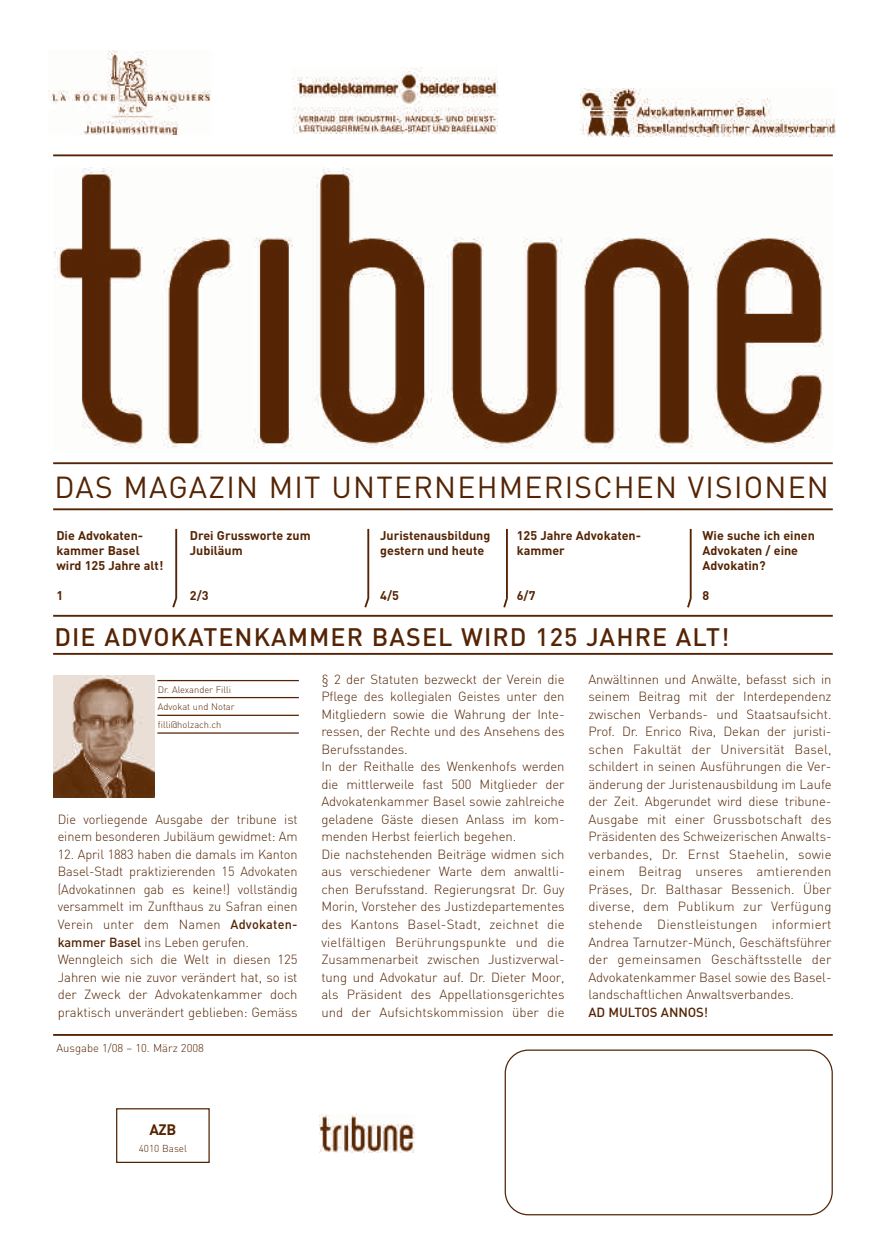
<style>
.page{position:relative;width:886px;height:1241px;background:#fff}
.page>*{position:absolute;margin:0;border:0;box-sizing:border-box;transform-origin:0 0}
.t1{font:30px "DIN";letter-spacing:.04em;color:#542404}
.t2{font:500 25px "DIN";letter-spacing:.04em;color:#542404}
.t3{font:700 15px "DIN";color:#542404}
.t4{font:300 13.12px/17.5px "DIN";letter-spacing:-.005em;color:#542404}
.t5{font:500 13.12px "DIN";letter-spacing:-.005em;color:#542404}
.t6{font:700 12.5px/15px "DIN";color:#542404}
.t7{font:300 11.25px "DIN";color:#542404}
.t8{font:300 10px "DIN";color:#542404}
.t9{font:300 9.38px/17.5px "DIN";color:#542404}
.s1{font-weight:500}
</style>
<div class="page">
<svg style="left:505px;top:1049px;width:328px;height:166px"></svg>
<hr style="left:53px;top:154px;width:780px;height:2px;background:#542404">
<hr style="left:53px;top:462px;width:780px;height:2px;background:#542404">
<hr style="left:53px;top:508px;width:780px;height:2px;background:#542404">
<hr style="left:53px;top:614px;width:780px;height:2px;background:#542404">
<hr style="left:53px;top:652px;width:780px;height:2px;background:#542404">
<hr style="left:53px;top:1033px;width:780px;height:2px;background:#542404">
<img style="left:53px;top:167px;width:771px;height:282px">
<div style="left:116px;top:1107px;width:94px;height:55px;border:1px solid #542404"></div>
<img style="left:320px;top:1114px;width:94px;height:37px">
<div style="left:637px;top:1126px;width:112px;height:50px;background:#fff"></div>
<img style="left:581px;top:88px;width:254px;height:48px">
<img style="left:293px;top:68px;width:205px;height:65px">
<img style="left:48px;top:50px;width:163px;height:84px">
<hr style="left:175px;top:529px;width:2px;height:69px;background:#542404">
<svg style="left:172px;top:596px;width:6px;height:12px"></svg>
<hr style="left:506px;top:529px;width:2px;height:69px;background:#542404">
<svg style="left:503px;top:596px;width:5px;height:12px"></svg>
<hr style="left:367px;top:529px;width:2px;height:69px;background:#542404">
<svg style="left:364px;top:596px;width:6px;height:12px"></svg>
<hr style="left:690px;top:529px;width:2px;height:69px;background:#542404">
<svg style="left:687px;top:596px;width:5px;height:12px"></svg>
<img style="left:53px;top:675px;width:101px;height:122px">
<hr style="left:157px;top:680px;width:142px;height:1px;background:#542404">
<hr style="left:157px;top:696px;width:142px;height:2px;background:#542404">
<hr style="left:157px;top:714px;width:142px;height:1px;background:#542404">
<hr style="left:157px;top:732px;width:142px;height:1px;background:#542404">
<h1 class="t1" style="left:54px;top:476px;width:776px">DAS MAGAZIN MIT UNTERNEHMERISCHEN VISIONEN</h1>
<p class="t6" style="left:56px;top:529px;width:108px">Die Advokaten&shy;kammer Basel wird 125 Jahre alt!</p>
<p class="t6" style="left:56px;top:589px;width:8px">1</p>
<p class="t6" style="left:190px;top:529px;width:122px">Drei Grussworte zum<br>Jubiläum</p>
<p class="t6" style="left:190px;top:589px;width:20px">2/3</p>
<p class="t6" style="left:380px;top:529px;width:112px">Juristenausbildung gestern und heute</p>
<p class="t6" style="left:380px;top:589px;width:20px">4/5</p>
<p class="t6" style="left:517px;top:529px;width:126px">125 Jahre Advokaten&shy;kammer</p>
<p class="t6" style="left:517px;top:589px;width:20px">6/7</p>
<p class="t6" style="left:702px;top:529px;width:114px">Wie suche ich einen<br>Advokaten / eine<br>Advokatin?</p>
<p class="t6" style="left:702px;top:589px;width:8px">8</p>
<h2 class="t2" style="left:54px;top:627px;width:676px">DIE ADVOKATENKAMMER BASEL WIRD 125 JAHRE ALT!</h2>
<p class="t4" style="left:321px;top:671px;width:245px">§ 2 der Statuten bezweckt der Verein die Pflege des kollegialen Geistes unter den Mitgliedern sowie die Wahrung der Inte&shy;ressen, der Rechte und des Ansehens des Berufsstandes.<br>In der Reithalle des Wenkenhofs werden die mittlerweile fast 500 Mitglieder der Advokatenkammer Basel sowie zahlreiche geladene Gäste diesen Anlass im kom&shy;menden Herbst feierlich begehen.<br>Die nachstehenden Beiträge widmen sich aus verschiedener Warte dem anwaltli&shy;chen Berufsstand. Regierungsrat Dr. Guy Morin, Vorsteher des Justizdepartementes des Kantons Basel-Stadt, zeichnet die vielfältigen Berührungspunkte und die Zusammenarbeit zwischen Justizverwal&shy;tung und Advokatur auf. Dr. Dieter Moor, als Präsident des Appellationsgerichtes und der Aufsichtskommission über die</p>
<p class="t4" style="left:588px;top:671px;width:245px;text-align:justify">Anwältinnen und Anwälte, befasst sich in seinem Beitrag mit der Interdependenz zwischen Verbands- und Staatsaufsicht.<br>Prof. Dr. Enrico Riva, Dekan der juristi&shy;schen Fakultät der Universität Basel, schildert in seinen Ausführungen die Ver&shy;änderung der Juristenausbildung im Laufe der Zeit. Abgerundet wird diese tribune-Ausgabe mit einer Grussbotschaft des Präsidenten des Schweizerischen Anwalts&shy;verbandes, Dr. Ernst Staehelin, sowie einem Beitrag unseres amtierenden Präses, Dr. Balthasar Bessenich. Über diverse, dem Publikum zur Verfügung stehende Dienstleistun gen informiert Andrea Tarnutzer-Münch, Geschäftsführer der gemeinsamen Geschäftsstelle der Advokatenkammer Basel sowie des Basel&shy;landschaftlichen Anwaltsverbandes.</p>
<p class="t9" style="left:158px;top:681px;width:78px">Dr. Alexander Filli<br>Advokat und Notar filli@holzach.ch</p>
<p class="t4" style="left:58px;top:811px;width:241px">Die vorliegende Ausgabe der tribune ist einem besonderen Jubiläum gewidmet: Am</p>
<p class="t4" style="left:58px;top:846px;width:241px">12. April 1883 haben die damals im Kanton Basel-Stadt praktizierenden 15 Advokaten (Advokatinnen gab es keine!) vollständig versammelt im Zunfthaus zu Safran einen Verein unter dem Namen <span class="s1">Advokaten - kammer Basel</span> ins Leben gerufen.<br>Wenngleich sich die Welt in diesen 125<br>Jahren wie nie zuvor verändert hat, so ist der Zweck der Advokatenkammer doch praktisch unverändert geblieben: Gemäss</p>
<p class="t5" style="left:588px;top:1007px;width:121px">AD MULTOS ANNOS!</p>
<p class="t7" style="left:56px;top:1043px;width:149px">Ausgabe 1/08 – 10. März 2008</p>
<p class="t3" style="left:149px;top:1124px;width:28px">AZB</p>
<p class="t8" style="left:139px;top:1144px;width:50px">4010 Basel</p>
</div>
